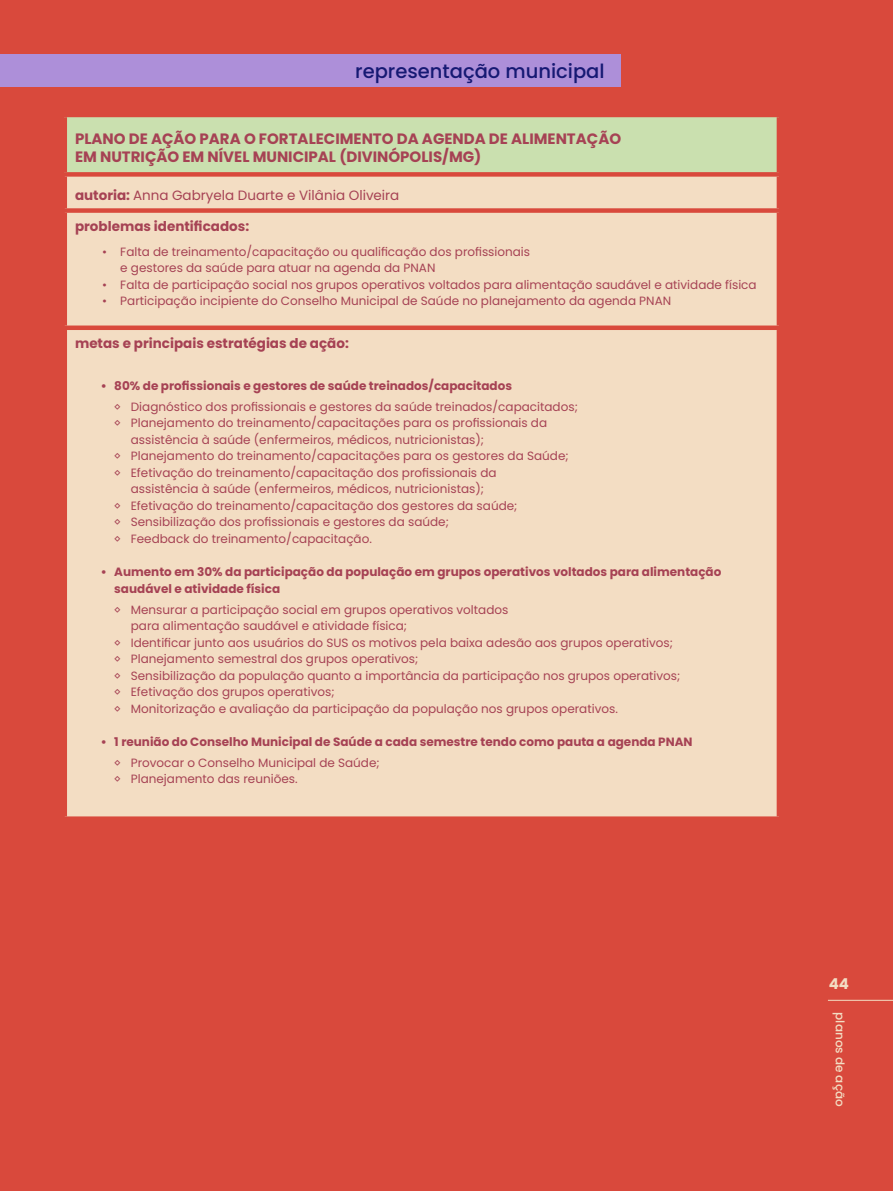
<style>
.page{position:relative;width:893px;height:1191px;background:#d9493c}
.page>*{position:absolute;margin:0;border:0;box-sizing:border-box;transform-origin:0 0}
.t1{font:500 19.5px "Poppins";color:#161973}
.t2{font:700 15px/18px "Poppins";color:#a64254}
.t3{font:700 15px "Poppins";color:#f3ddc3}
.t4{font:700 13.5px "Poppins";color:#a64254}
.t5{font:13.5px "Poppins";color:#a64254}
.t6{font:12px/16.5px "Poppins";color:#a64254}
.t7{font:700 12px/16.5px "Poppins";color:#a64254}
.t8{font:500 12px "Poppins";color:#f3ddc3}
.s1{font-weight:700}
</style>
<div class="page">
<hr style="left:828px;top:1000px;width:65px;height:1px;background:#f3ddc3">
<div style="left:0;top:54px;width:621px;height:33px;background:#ad8fd9"></div>
<div style="left:65px;top:115px;width:714px;height:59px;background:#cae0af"></div>
<div style="left:67px;top:177px;width:710px;height:639px;background:#f3ddc3"></div>
<hr style="left:63px;top:113px;width:718px;height:4px;background:#d9493c">
<hr style="left:63px;top:117px;width:4px;height:55px;background:#d9493c">
<hr style="left:777px;top:117px;width:4px;height:55px;background:#d9493c">
<div style="left:63px;top:172px;width:718px;height:5px;background:#d9493c"></div>
<hr style="left:63px;top:177px;width:4px;height:31px;background:#d9493c">
<hr style="left:777px;top:177px;width:4px;height:31px;background:#d9493c">
<div style="left:63px;top:208px;width:718px;height:5px;background:#d9493c"></div>
<hr style="left:63px;top:213px;width:4px;height:112px;background:#d9493c">
<hr style="left:777px;top:213px;width:4px;height:112px;background:#d9493c">
<div style="left:63px;top:325px;width:718px;height:5px;background:#d9493c"></div>
<hr style="left:63px;top:330px;width:4px;height:486px;background:#d9493c">
<hr style="left:777px;top:330px;width:4px;height:486px;background:#d9493c">
<div style="left:63px;top:816px;width:718px;height:5px;background:#d9493c"></div>
<h1 class="t1" style="left:355px;top:59px;width:251px">representação municipal</h1>
<p class="t2" style="left:75px;top:129px;width:548px">PLANO DE AÇÃO PARA O FORTALECIMENTO DA AGENDA DE ALIMENTAÇÃO<br>EM NUTRIÇÃO EM NÍVEL MUNICIPAL (DIVINÓPOLIS/MG)</p>
<p class="t5" style="left:75px;top:187px;width:326px"><span class="s1">autoria:</span> Anna Gabryela Duarte e Vilânia Oliveira</p>
<p class="t4" style="left:75px;top:218px;width:176px">problemas identificados:</p>
<p class="t6" style="left:120px;top:243px;width:411px;text-indent:-18px">• Falta de treinamento/capacitação ou qualificação dos profissionais e gestores da saúde para atuar na agenda da PNAN</p>
<p class="t6" style="left:102px;top:276px;width:656px">• Falta de participação social nos grupos operativos voltados para alimentação saudável e atividade física</p>
<p class="t6" style="left:102px;top:293px;width:570px">• Participação incipiente do Conselho Municipal de Saúde no planejamento da agenda PNAN</p>
<p class="t4" style="left:75px;top:335px;width:275px">metas e principais estratégias de ação:</p>
<p class="t7" style="left:101px;top:377px;width:413px">• 80% de profissionais e gestores de saúde treinados/capacitados</p>
<p class="t6" style="left:114px;top:398px;width:465px">◊ Diagnóstico dos profissionais e gestores da saúde treinados/capacitados;</p>
<p class="t6" style="left:114px;top:415px;width:434px">◊ Planejamento do treinamento/capacitações para os profissionais da</p>
<p class="t6" style="left:131px;top:431px;width:355px">assistência à saúde (enfermeiros, médicos, nutricionistas);</p>
<p class="t6" style="left:114px;top:448px;width:456px">◊ Planejamento do treinamento/capacitações para os gestores da Saúde;</p>
<p class="t6" style="left:114px;top:464px;width:384px">◊ Efetivação do treinamento/capacitação dos profissionais da</p>
<p class="t6" style="left:131px;top:481px;width:355px">assistência à saúde (enfermeiros, médicos, nutricionistas);</p>
<p class="t6" style="left:114px;top:497px;width:405px">◊ Efetivação do treinamento/capacitação dos gestores da saúde;</p>
<p class="t6" style="left:114px;top:514px;width:336px">◊ Sensibilização dos profissionais e gestores da saúde;</p>
<p class="t6" style="left:114px;top:530px;width:259px">◊ Feedback do treinamento/capacitação.</p>
<p class="t7" style="left:114px;top:564px;width:609px;text-indent:-14px">• Aumento em 30% da participação da população em grupos operativos voltados para alimentação saudável e atividade física</p>
<p class="t6" style="left:114px;top:601px;width:396px">◊ Mensurar a participação social em grupos operativos voltados</p>
<p class="t6" style="left:131px;top:617px;width:278px">para alimentação saudável e atividade física;</p>
<p class="t6" style="left:114px;top:634px;width:560px">◊ Identificar junto aos usuários do SUS os motivos pela baixa adesão aos grupos operativos;</p>
<p class="t6" style="left:114px;top:650px;width:306px">◊ Planejamento semestral dos grupos operativos;</p>
<p class="t6" style="left:114px;top:667px;width:568px">◊ Sensibilização da população quanto a importância da participação nos grupos operativos;</p>
<p class="t6" style="left:114px;top:683px;width:222px">◊ Efetivação dos grupos operativos;</p>
<p class="t6" style="left:114px;top:700px;width:505px">◊ Monitorização e avaliação da participação da população nos grupos operativos.</p>
<p class="t7" style="left:101px;top:733px;width:593px">• 1 reunião do Conselho Municipal de Saúde a cada semestre tendo como pauta a agenda PNAN</p>
<p class="t6" style="left:114px;top:754px;width:267px">◊ Provocar o Conselho Municipal de Saúde; ◊ Planejamento das reuniões.</p>
<p class="t3" style="left:829px;top:975px;width:22px">44</p>
<p class="t8" style="left:847px;top:1012px;width:96px;rotate:90deg">planos de ação</p>
</div>
